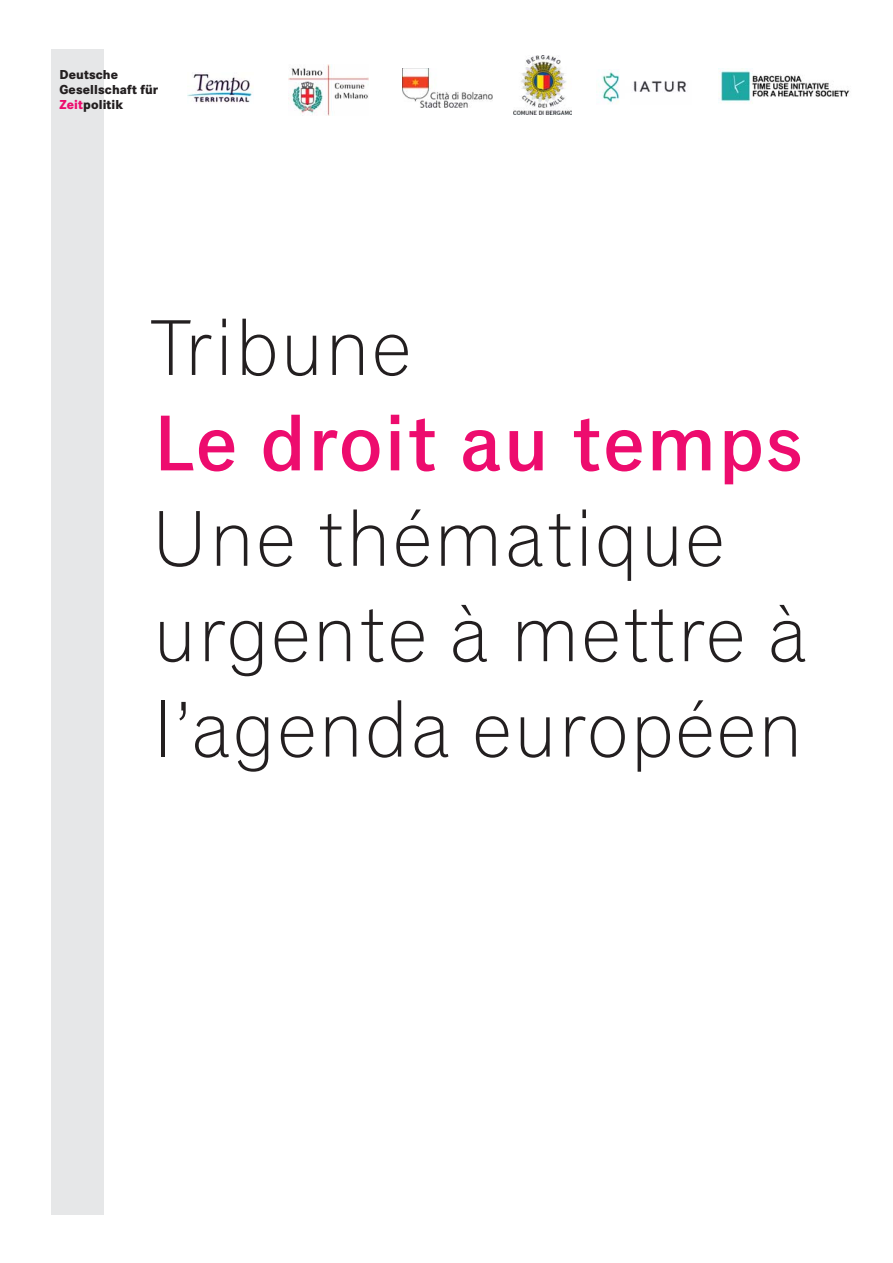
<style>
.page{position:relative;width:893px;height:1263px;background:#fff}
.page>*{position:absolute;margin:0;border:0;box-sizing:border-box;transform-origin:0 0}
.t1{font:300 79.5px/95.4px "Classic Grotesque Std";letter-spacing:.02em;color:#231f20}
.t2{font:500 79.5px "Classic Grotesque Std";letter-spacing:.02em;color:#ed0c6e}
.t3{font:800 13.5px/15px "Corporate S";letter-spacing:.01em;color:#231f20;scale:.95 1}
.s1{color:#ed0c6e}
</style>
<div class="page">
<div style="left:51px;top:49px;width:52px;height:1165px;background:#e6e7e8"></div>
<img style="left:596px;top:70px;width:91px;height:34px">
<img style="left:718px;top:68px;width:132px;height:35px">
<img style="left:403px;top:68px;width:89px;height:39px">
<img style="left:514px;top:55px;width:57px;height:60px">
<img style="left:288px;top:65px;width:80px;height:50px">
<img style="left:187px;top:74px;width:66px;height:29px">
<p class="t3" style="left:60px;top:68px;width:105px">Deutsche<br>Gesellschaft für<br><span class="s1">Zeit</span>politik</p>
<p class="t1" style="left:151px;top:309px;width:262px">Tribune</p>
<p class="t2" style="left:154px;top:414px;width:651px">Le droit au temps</p>
<p class="t1" style="left:151px;top:500px;width:658px">Une thématique urgente à mettre à l’agenda européen</p>
</div>
